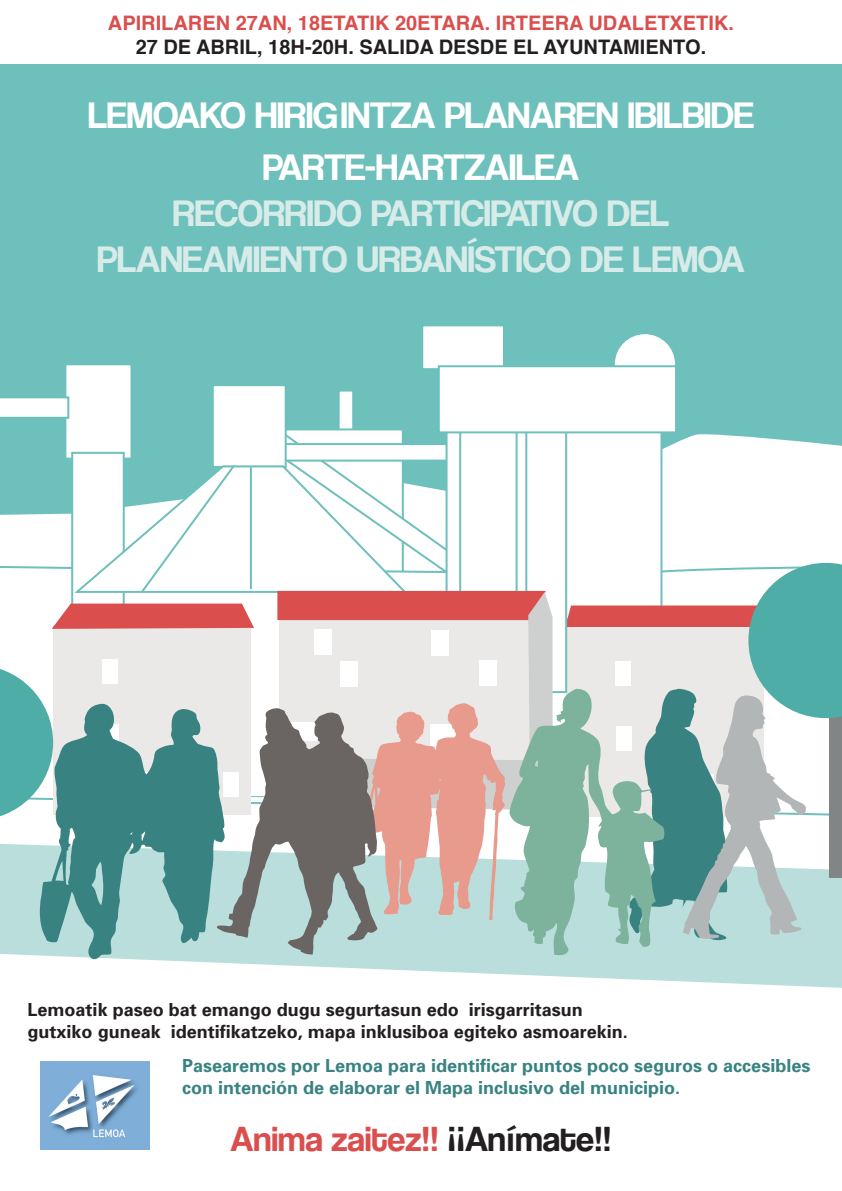
<style>
.page{position:relative;width:842px;height:1191px;background:#fff}
.page>*{position:absolute;margin:0;border:0;box-sizing:border-box;transform-origin:0 0}
.t1{font:38px/45.6px "Coolvetica Rg";color:#d7ebe9;text-align:center}
.t2{font:38px/52px "Coolvetica Rg";color:#fff;text-align:center}
.t3{font:36px "Coolvetica Rg";color:#da4f4e}
.t4{font:700 20px "Helvetica";color:#da4f4e}
.t5{font:700 20px "Helvetica";color:#231f20}
.t6{font:700 18px/21.6px "Univers";color:#231f20}
.t7{font:700 18px/21.6px "Univers";color:#388381}
.s1{color:#231f20}
</style>
<div class="page">
<div style="left:0;top:64px;width:842px;height:614px;background:#6dc0bb"></div>
<svg style="left:662px;top:434px;width:180px;height:129px;background:#f7fbfb"></svg>
<div style="left:338px;top:389px;width:16px;height:51px;background:#fff;border:2px solid #6dc0bb"></div>
<svg style="left:287px;top:425px;width:115px;height:38px"></svg>
<div style="left:280px;top:443px;width:309px;height:18px;background:#fff;border:2px solid #6dc0bb"></div>
<svg style="left:6px;top:940px;width:836px;height:47px;fill:#badedb"></svg>
<div style="left:614px;top:333px;width:62px;height:62px;background:#fff;border-radius:50%"></div>
<div style="left:613px;top:332px;width:64px;height:64px;border:2px solid #6dc0bb;border-radius:50%"></div>
<div style="left:446px;top:425px;width:216px;height:195px;background:#fff;border:2px solid #6dc0bb"></div>
<div style="left:64px;top:363px;width:69px;height:96px;background:#fff;border:2px solid #6dc0bb"></div>
<div style="left:71px;top:452px;width:54px;height:154px;background:#fff;border:2px solid #6dc0bb"></div>
<div style="left:421px;top:324px;width:84px;height:46px;background:#fff;border:2px solid #6dc0bb"></div>
<div style="left:212px;top:384px;width:75px;height:84px;background:#fff;border:2px solid #6dc0bb"></div>
<div style="left:459px;top:416px;width:59px;height:184px;background:#fff;border:2px solid #6dc0bb"></div>
<div style="left:525px;top:414px;width:42px;height:279px;background:#fff;border:2px solid #6dc0bb"></div>
<svg style="left:0;top:396px;width:69px;height:23px"></svg>
<svg style="left:39px;top:954px;width:188px;height:7px"></svg>
<img style="left:40px;top:1061px;width:109px;height:88px">
<svg style="left:564px;top:563px;width:278px;height:377px"></svg>
<svg style="left:508px;top:688px;width:157px;height:267px;background:#a2c7bb"></svg>
<svg style="left:0;top:463px;width:553px;height:491px;background:#c2c9c6"></svg>
<div style="left:438px;top:365px;width:239px;height:68px;background:#fff;border:2px solid #6dc0bb"></div>
<p class="t4" style="left:108px;top:7px;width:628px">APIRILAREN 27AN, 18ETATIK 20ETARA. IRTEERA UDALETXETIK.</p>
<p class="t5" style="left:136px;top:31px;width:572px">27 DE ABRIL, 18H-20H. SALIDA DESDE EL AYUNTAMIENTO.</p>
<p class="t2" style="left:88px;top:89px;width:667px">LEMOAKO HIRIGINTZA PLANAREN IBILBIDE<br>PARTE-HARTZAILEA</p>
<p class="t1" style="left:97px;top:190px;width:649px">RECORRIDO PARTICIPATIVO DEL<br>PLANEAMIENTO URBANÍSTICO DE LEMOA</p>
<p class="t6" style="left:28px;top:998px;width:602px">Lemoatik paseo bat emango dugu segurtasun edo irisgarritasun gutxiko guneak identifikatzeko, mapa inklusiboa egiteko asmoarekin.</p>
<p class="t7" style="left:182px;top:1054px;width:630px">Pasearemos por Lemoa para identificar puntos poco seguros o accesibles con intención de elaborar el Mapa inclusivo del municipio.</p>
<p class="t3" style="left:230px;top:1118px;width:382px">Anima zaitez!! <span class="s1">¡¡Anímate!!</span></p>
</div>
